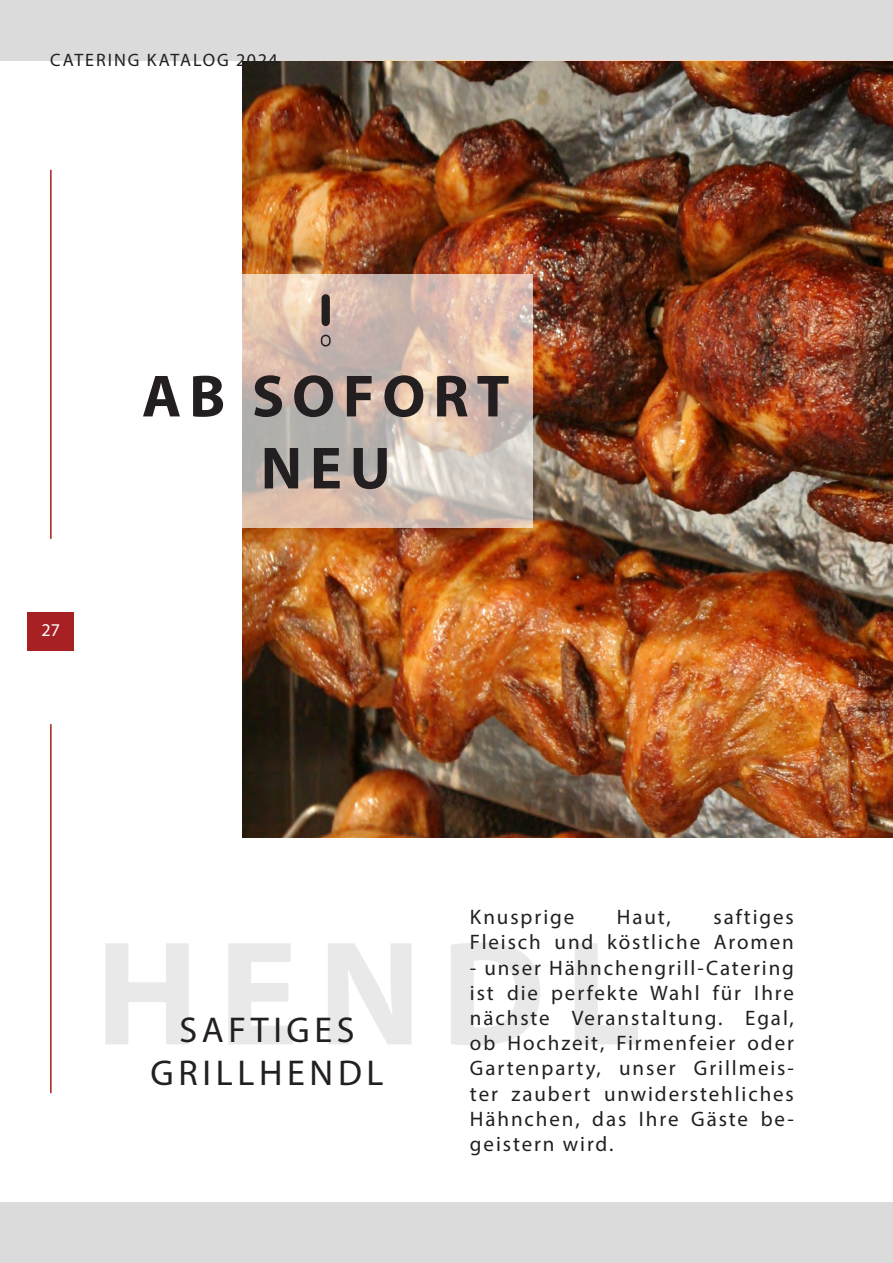
<style>
.page{position:relative;width:893px;height:1263px;background:#fff}
.page>*{position:absolute;margin:0;border:0;box-sizing:border-box;transform-origin:0 0}
.t1{font:700 150px "Myriad Pro";letter-spacing:.13em;color:#231f20}
.Center{font:700 60px "Myriad Pro";letter-spacing:.13em;color:#231f20}
.Center-2{font:36px "Myriad Pro";letter-spacing:.13em;color:#231f20}
.Left_Justify{font:21px/25.2px "Myriad Pro";letter-spacing:.09em;color:#231f20;text-align:right}
.t2{font:18px "Myriad Pro";letter-spacing:.11em;color:#231f20}
.t3{font:18px "Myriad Pro";color:#fff}
</style>
<div class="page">
<img style="left:242px;top:60px;width:651px;height:777px">
<svg style="left:242px;top:274px;width:291px;height:254px;background:#d3bfb2"></svg>
<div style="left:322px;top:294px;width:8px;height:32px;background:#231f20;border-radius:4px"></div>
<div style="left:321px;top:335px;width:10px;height:11px;border:2px solid #231f20;border-radius:4px"></div>
<div style="left:0;top:0;width:893px;height:60px;background:#dbdbdb"></div>
<div style="left:0;top:1203px;width:893px;height:60px;background:#dbdbdb"></div>
<div style="left:27px;top:612px;width:47px;height:39px;background:#a72023"></div>
<hr style="left:50px;top:170px;width:2px;height:369px;background:#a92022">
<hr style="left:50px;top:724px;width:2px;height:369px;background:#a92022">
<p class="t2" style="left:50px;top:49px;width:229px">CATERING KATALOG 2024</p>
<p class="t3" style="left:41px;top:619px;width:20px">27</p>
<p class="Center" style="left:142px;top:357px;width:369px">AB SOFORT</p>
<p class="Center" style="left:261px;top:429px;width:131px">NEU</p>
<p class="Left_Justify" style="left:470px;top:904px;width:325px">saftiges<br>Fleisch und köstliche Aromen</p>
<p class="Left_Justify" style="left:470px;top:954px;width:326px;text-align:justify">- unser Hähnchengrill-Catering ist die perfekte Wahl für Ihre nächste Veranstaltung. Egal, ob Hochzeit, Firmenfeier oder Gartenparty, unser Grillmeis&shy;ter zaubert unwiderstehliches Hähnchen, das Ihre Gäste be&shy;geistern wird.</p>
<p class="Left_Justify" style="left:470px;top:904px;width:106px">Knusprige</p>
<p class="Left_Justify" style="left:617px;top:904px;width:56px">Haut,</p>
<h1 class="t1" style="left:95px;top:896px;width:548px">HENDL</h1>
<p class="Center-2" style="left:150px;top:1050px;width:235px">GRILLHENDL</p>
<p class="Center-2" style="left:179px;top:1007px;width:177px">SAFTIGES</p>
</div>
